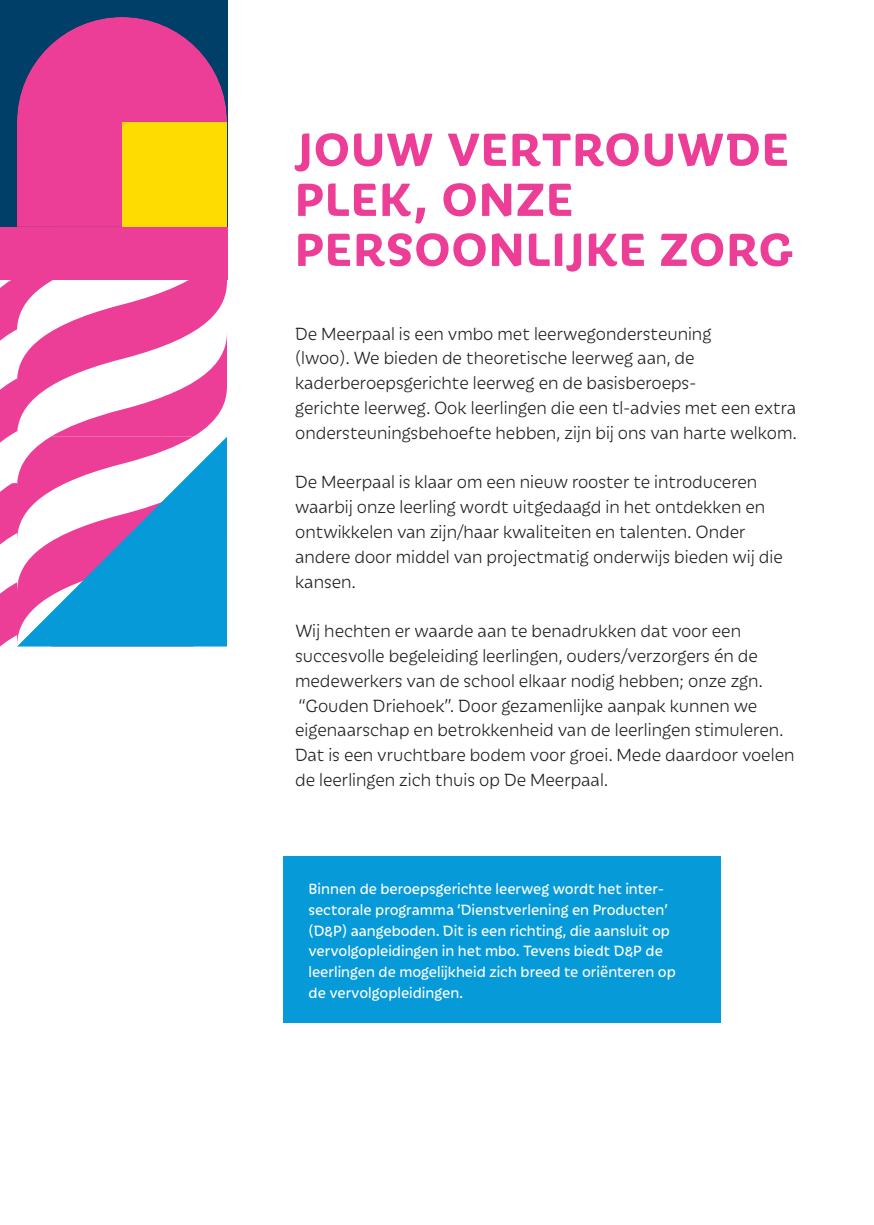
<style>
.page{position:relative;width:874px;height:1225px;background:#fff}
.page>*{position:absolute;margin:0;border:0;box-sizing:border-box;transform-origin:0 0}
.t1{font:700 50px/50px "Iskra";letter-spacing:.02em;color:#ed3e97}
.t2{font:300 19px/24.8px "Iskra";color:#231f20}
.t3{font:16px/20.8px "Iskra";color:#fff}
</style>
<div class="page">
<div style="left:0;top:0;width:227px;height:227px;background:#004068"></div>
<div style="left:283px;top:856px;width:437px;height:166px;background:#069ad9"></div>
<svg style="left:0;top:279px;width:227px;height:368px"></svg>
<div style="left:0;top:227px;width:227px;height:52px;background:#ed3e97"></div>
<div style="left:17px;top:122px;width:105px;height:105px;background:#ed3e97"></div>
<div style="left:122px;top:122px;width:105px;height:105px;background:#ffdc01"></div>
<svg style="left:17px;top:17px;width:210px;height:105px"></svg>
<svg style="left:17px;top:437px;width:210px;height:209px"></svg>
<h1 class="t1" style="left:295px;top:121px;width:499px">JOUW VERTROUWDE<br>PLEK, ONZE<br>PERSOONLIJKE ZORG</h1>
<p class="t2" style="left:295px;top:320px;width:503px">De Meerpaal is een vmbo met leerwegondersteuning<br>(lwoo). We bieden de theoretische leerweg aan, de kaderberoepsgerichte leerweg en de basisberoeps-<br>gerichte leerweg. Ook leerlingen die een tl-advies met een extra ondersteuningsbehoefte hebben, zijn bij ons van harte welkom.</p>
<p class="t2" style="left:295px;top:469px;width:489px">De Meerpaal is klaar om een nieuw rooster te introduceren waarbij onze leerling wordt uitgedaagd in het ontdekken en ontwikkelen van zijn/haar kwaliteiten en talenten. Onder andere door middel van projectmatig onderwijs bieden wij die kansen.</p>
<p class="t2" style="left:295px;top:618px;width:500px">Wij hechten er waarde aan te benadrukken dat voor een succesvolle begeleiding leerlingen, ouders/verzorgers én de medewerkers van de school elkaar nodig hebben; onze zgn. “Gouden Driehoek”. Door gezamenlijke aanpak kunnen we eigenaarschap en betrokkenheid van de leerlingen stimuleren.<br>Dat is een vruchtbare bodem voor groei. Mede daardoor voelen de leerlingen zich thuis op De Meerpaal.</p>
<p class="t3" style="left:308px;top:877px;width:368px">Binnen de beroepsgerichte leerweg wordt het inter&shy;sectorale programma ‘Dienstverlening en Producten’ (D&amp;P) aangeboden. Dit is een richting, die aansluit op vervolgopleidingen in het mbo. Tevens biedt D&amp;P de leerlingen de mogelijkheid zich breed te oriënteren op de vervolgopleidingen.</p>
</div>
